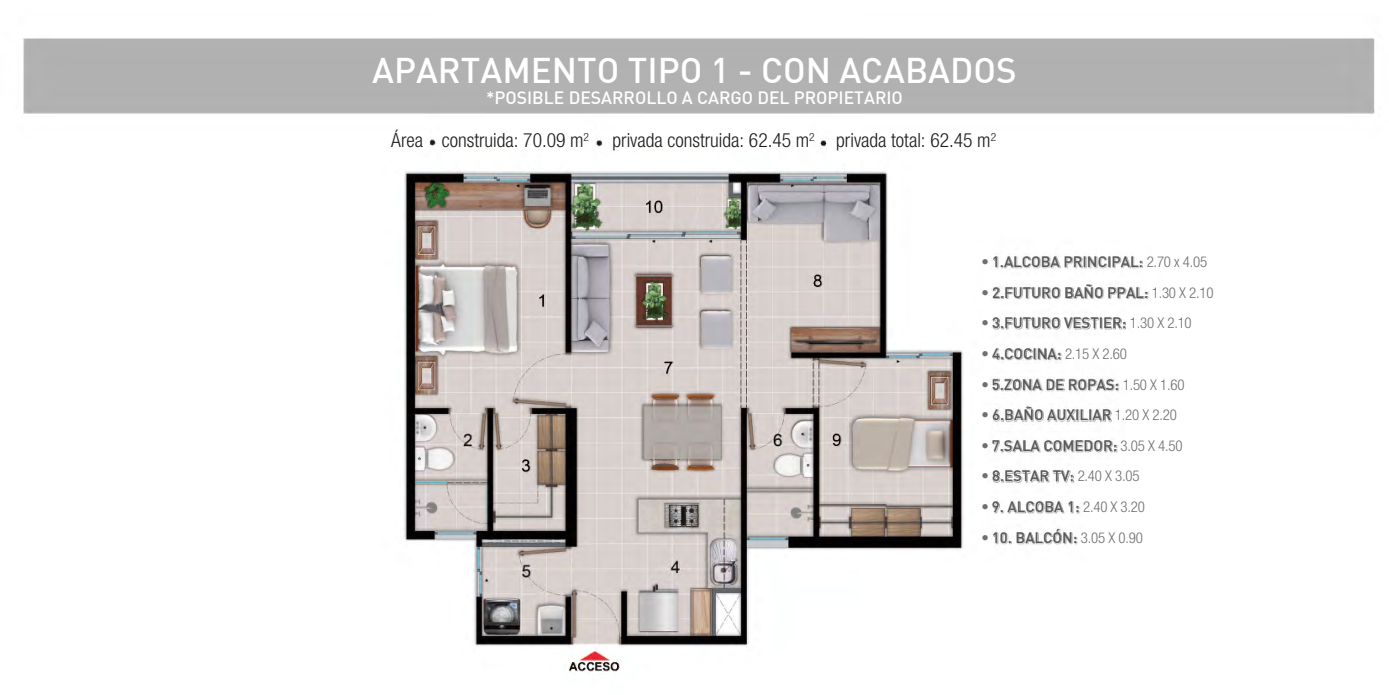
<style>
.page{position:relative;width:1389px;height:695px;background:#fff}
.page>*{position:absolute;margin:0;border:0;box-sizing:border-box;transform-origin:0 0}
.t1{font:500 35px "DIN";color:#fff}
.t2{font:300 condensed 19.51px "Helvetica Neue LT Std";color:#1d1d1b}
.t3{font:500 17.5px "DIN";color:#fff}
.t4{font:500 14.88px "DIN";color:#575756}
.t5{font:300 condensed 14.88px "Helvetica Neue LT Std";letter-spacing:-.015em;color:#706f6f}
.s1{font-family:"Helvetica Neue LT Std";font-weight:300;font-stretch:condensed;color:#706f6f}
.s2{font-family:"DIN";font-weight:500;font-stretch:normal;color:#575756}
</style>
<div class="page">
<img style="left:23px;top:38px;width:1352px;height:634px">
<h1 class="t1" style="left:372px;top:48px;width:646px">APARTAMENTO TIPO 1 - CON ACABADOS</h1>
<p class="t3" style="left:486px;top:86px;width:418px">*POSIBLE DESARROLLO A CARGO DEL PROPIETARIO</p>
<h2 class="t2" style="left:391px;top:129px;width:606px">Área construida: 70.09 m<sup>2</sup> privada construida: 62.45 m<sup>2</sup> privada total: 62.45 m<sup>2</sup></h2>
<p class="t4" style="left:981px;top:252px;width:227px"><span class="s1">•</span> 1.ALCOBA PRINCIPAL: <span class="s1">2.70 x 4.05</span></p>
<p class="t4" style="left:981px;top:282px;width:234px"><span class="s1">•</span> 2.FUTURO BAÑO PPAL: <span class="s1">1.30 X 2.10</span></p>
<p class="t4" style="left:981px;top:313px;width:212px"><span class="s1">•</span> 3.FUTURO VESTIER: <span class="s1">1.30 X 2.10</span></p>
<p class="t5" style="left:981px;top:345px;width:147px">• <span class="s2">4.COCINA:</span> 2.15 X 2.60</p>
<p class="t4" style="left:981px;top:374px;width:205px"><span class="s1">•</span> 5.ZONA DE ROPAS: <span class="s1">1.50 X 1.60</span></p>
<p class="t4" style="left:981px;top:405px;width:197px"><span class="s1">•</span> 6.BAÑO AUXILIAR <span class="s1">1.20 X 2.20</span></p>
<p class="t4" style="left:981px;top:436px;width:203px"><span class="s1">•</span> 7.SALA COMEDOR: <span class="s1">3.05 X 4.50</span></p>
<p class="t5" style="left:981px;top:467px;width:160px">• <span class="s2">8.ESTAR TV:</span> 2.40 X 3.05</p>
<p class="t5" style="left:981px;top:498px;width:165px">• <span class="s2">9. ALCOBA 1:</span> 2.40 X 3.20</p>
<p class="t5" style="left:981px;top:529px;width:163px">• <span class="s2">10. BALCÓN:</span> 3.05 X 0.90</p>
</div>
